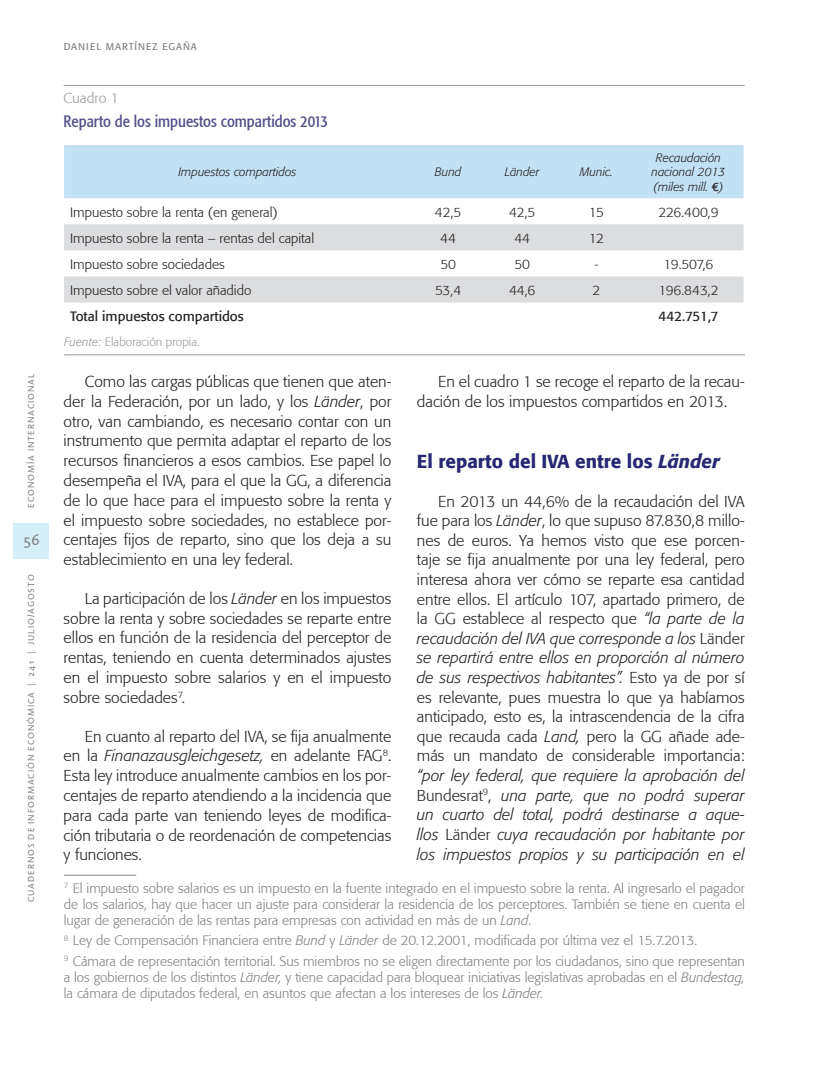
<style>
.page{position:relative;width:830px;height:1085px;background:#fff}
.page>*{position:absolute;margin:0;border:0;box-sizing:border-box;transform-origin:0 0}
._008-Epígrafe{font:500 18.75px "Formata";color:#272873}
._013-Cuadro-Grafico{font:condensed 16.5px "Formata";color:#524f8a}
._006_-_Texto_General{font:300 15.75px/19.8px "Formata";color:#231f20;text-align:justify}
.t1{font:15px "Linotype Aroma";color:#808285}
._012-Tabla-Cuadro-Gr{font:300 14.25px "Formata";color:#9b9a99}
._007_-_Nota_pie_de_p{font:300 13.5px/16.2px "Formata";color:#7f8080;text-align:justify}
._016-Tabla-Cuadro__t{font:300 13.5px "Formata";color:#231f20}
._016-Tabla-Cuadro__t-2{font:13.5px "Formata";color:#231f20}
._015-Tabla__Encabeza{font:italic 300 12px/14.4px "Formata";color:#231f20;text-align:center}
._017-Tabla-Cuadro-Gr{font:300 12px "Formata";color:#9b9a99}
.t2{font:9.75px "Formata";letter-spacing:.1em;color:#808285}
.t3{font:9px "Linotype Aroma";letter-spacing:.1em;color:#808285}
.s1{font-weight:400;font-style:normal}
.s2{font-style:italic}
</style>
<div class="page">
<div style="left:14px;top:523px;width:35px;height:35px;background:#d5eff8"></div>
<div style="left:64px;top:145px;width:679px;height:53px;background:#c3e1f5"></div>
<svg style="left:64px;top:224px;width:679px;height:78px;fill:#dcdddf"></svg>
<hr style="left:64px;top:85px;width:680px;height:1px;background:#9b9a99">
<hr style="left:64px;top:354px;width:680px;height:1px;background:#9b9a99">
<hr style="left:64px;top:874px;width:72px;height:1px;background:#7f8080">
<p class="t3" style="left:25px;top:508px;width:136px;rotate:-90deg">ECONOMÍA INTERNACIONAL</p>
<p class="t1" style="left:23px;top:530px;width:18px">56</p>
<p class="t3" style="left:25px;top:902px;width:329px;rotate:-90deg">CUADERNOS DE INFORMACIÓN ECONÓMICA | 241 | JULIO/AGOSTO</p>
<p class="t2" style="left:64px;top:40px;width:134px">DANIEL MARTÍNEZ EGAÑA</p>
<p class="_012-Tabla-Cuadro-Gr" style="left:64px;top:89px;width:57px">Cuadro 1</p>
<p class="_013-Cuadro-Grafico" style="left:64px;top:111px;width:266px">Reparto de los impuestos compartidos 2013</p>
<p class="_015-Tabla__Encabeza" style="left:178px;top:165px;width:120px">Impuestos compartidos</p>
<p class="_015-Tabla__Encabeza" style="left:434px;top:165px;width:28px">Bund</p>
<p class="_015-Tabla__Encabeza" style="left:504px;top:165px;width:36px">Länder</p>
<p class="_015-Tabla__Encabeza" style="left:579px;top:165px;width:34px">Munic.</p>
<p class="_015-Tabla__Encabeza" style="left:651px;top:150px;width:75px">Recaudación nacional 2013</p>
<p class="_015-Tabla__Encabeza" style="left:653px;top:179px;width:72px">(miles mill. <span class="s1">€</span>)</p>
<p class="_016-Tabla-Cuadro__t" style="left:70px;top:204px;width:209px">Impuesto sobre la renta (en general)</p>
<p class="_016-Tabla-Cuadro__t" style="left:434px;top:204px;width:28px">42,5</p>
<p class="_016-Tabla-Cuadro__t" style="left:509px;top:204px;width:28px">42,5</p>
<p class="_016-Tabla-Cuadro__t" style="left:588px;top:204px;width:17px">15</p>
<p class="_016-Tabla-Cuadro__t" style="left:658px;top:204px;width:62px">226.400,9</p>
<p class="_016-Tabla-Cuadro__t" style="left:70px;top:230px;width:245px">Impuesto sobre la renta – rentas del capital</p>
<p class="_016-Tabla-Cuadro__t" style="left:440px;top:230px;width:17px">44</p>
<p class="_016-Tabla-Cuadro__t" style="left:514px;top:230px;width:17px">44</p>
<p class="_016-Tabla-Cuadro__t" style="left:588px;top:230px;width:17px">12</p>
<p class="_016-Tabla-Cuadro__t" style="left:70px;top:256px;width:156px">Impuesto sobre sociedades</p>
<p class="_016-Tabla-Cuadro__t" style="left:440px;top:256px;width:17px">50</p>
<p class="_016-Tabla-Cuadro__t" style="left:514px;top:256px;width:17px">50</p>
<p class="_016-Tabla-Cuadro__t" style="left:594px;top:256px;width:5px">-</p>
<p class="_016-Tabla-Cuadro__t" style="left:663px;top:256px;width:51px">19.507,6</p>
<p class="_016-Tabla-Cuadro__t" style="left:70px;top:282px;width:183px">Impuesto sobre el valor añadido</p>
<p class="_016-Tabla-Cuadro__t" style="left:435px;top:282px;width:28px">53,4</p>
<p class="_016-Tabla-Cuadro__t" style="left:509px;top:282px;width:28px">44,6</p>
<p class="_016-Tabla-Cuadro__t" style="left:592px;top:282px;width:9px">2</p>
<p class="_016-Tabla-Cuadro__t" style="left:658px;top:282px;width:62px">196.843,2</p>
<p class="_016-Tabla-Cuadro__t-2" style="left:70px;top:308px;width:175px">Total impuestos compartidos</p>
<p class="_016-Tabla-Cuadro__t-2" style="left:658px;top:308px;width:61px">442.751,7</p>
<p class="_017-Tabla-Cuadro-Gr" style="left:64px;top:334px;width:137px"><span class="s2">Fuente:</span> Elaboración propia.</p>
<p class="_006_-_Texto_General" style="left:64px;top:371px;width:329px;text-indent:21px">Como las cargas públicas que tienen que aten&shy;der la Federación, por un lado, y los <span class="s2">Länder</span>, por otro, van cambiando, es necesario contar con un instrumento que permita adaptar el reparto de los recursos financieros a esos cambios. Ese papel lo desempeña el IVA, para el que la GG, a diferencia de lo que hace para el impuesto sobre la renta y el impuesto sobre sociedades, no establece por&shy;centajes fijos de reparto, sino que los deja a su establecimiento en una ley federal.</p>
<p class="_006_-_Texto_General" style="left:64px;top:588px;width:329px;text-indent:21px">La participación de los <span class="s2">Länder</span> en los impuestos sobre la renta y sobre sociedades se reparte entre ellos en función de la residencia del perceptor de rentas, teniendo en cuenta determinados ajustes en el impuesto sobre salarios y en el impuesto sobre sociedades<sup>7</sup>.</p>
<p class="_006_-_Texto_General" style="left:64px;top:726px;width:329px;text-indent:21px">En cuanto al reparto del IVA, se fija anualmente en la <span class="s2">Finanazausgleichgesetz,</span> en adelante FAG<sup>8</sup>.<br>Esta ley introduce anualmente cambios en los por&shy;centajes de reparto atendiendo a la incidencia que para cada parte van teniendo leyes de modifica&shy;ción tributaria o de reordenación de competencias y funciones.</p>
<p class="_006_-_Texto_General" style="left:416px;top:371px;width:329px;text-indent:21px">En el cuadro 1 se recoge el reparto de la recau&shy;dación de los impuestos compartidos en 2013.</p>
<p class="_008-Epígrafe" style="left:416px;top:449px;width:304px">El reparto del IVA entre los <span class="s2">Länder</span></p>
<p class="_006_-_Texto_General" style="left:416px;top:491px;width:329px;text-indent:21px">En 2013 un 44,6% de la recaudación del IVA fue para los <span class="s2">Länder</span>, lo que supuso 87.830,8 millo&shy;nes de euros. Ya hemos visto que ese porcen&shy;taje se fija anualmente por una ley federal, pero interesa ahora ver cómo se reparte esa cantidad entre ellos. El artículo 107, apartado primero, de la GG establece al respecto que <span class="s2">“la parte de la recaudación del IVA que corresponde a los</span> Länder <span class="s2">se repartirá entre ellos en proporción al número de sus respectivos habitantes”.</span> Esto ya de por sí es relevante, pues muestra lo que ya habíamos anticipado, esto es, la intrascendencia de la cifra que recauda cada <span class="s2">Land,</span> pero la GG añade ade&shy;más un mandato de considerable importancia: <span class="s2">“por ley federal, que requiere la aprobación del </span>Bundesrat<sup>9</sup>, <span class="s2">una parte, que no podrá superar un cuarto del total, podrá destinarse a aque&shy;llos</span> Länder <span class="s2">cuya recaudación por habitante por los impuestos propios y su participación en el</span></p>
<p class="_007_-_Nota_pie_de_p" style="left:64px;top:879px;width:682px"><sup>7</sup> El impuesto sobre salarios es un impuesto en la fuente integrado en el impuesto sobre la renta. Al ingresarlo el pagador de los salarios, hay que hacer un ajuste para considerar la residencia de los perceptores. También se tiene en cuenta el lugar de generación de las rentas para empresas con actividad en más de un <span class="s2">Land</span>.</p>
<p class="_007_-_Nota_pie_de_p" style="left:64px;top:932px;width:634px"><sup>8</sup> Ley de Compensación Financiera entre <span class="s2">Bund</span> y <span class="s2">Länder</span> de 20.12.2001, modificada por última vez el 15.7.2013.</p>
<p class="_007_-_Nota_pie_de_p" style="left:64px;top:953px;width:682px"><sup>9</sup> Cámara de representación territorial. Sus miembros no se eligen directamente por los ciudadanos, sino que representan a los gobiernos de los distintos <span class="s2">Länder,</span> y tiene capacidad para bloquear iniciativas legislativas aprobadas en el <span class="s2">Bundestag, </span>la cámara de diputados federal, en asuntos que afectan a los intereses de los <span class="s2">Länder.</span></p>
</div>
